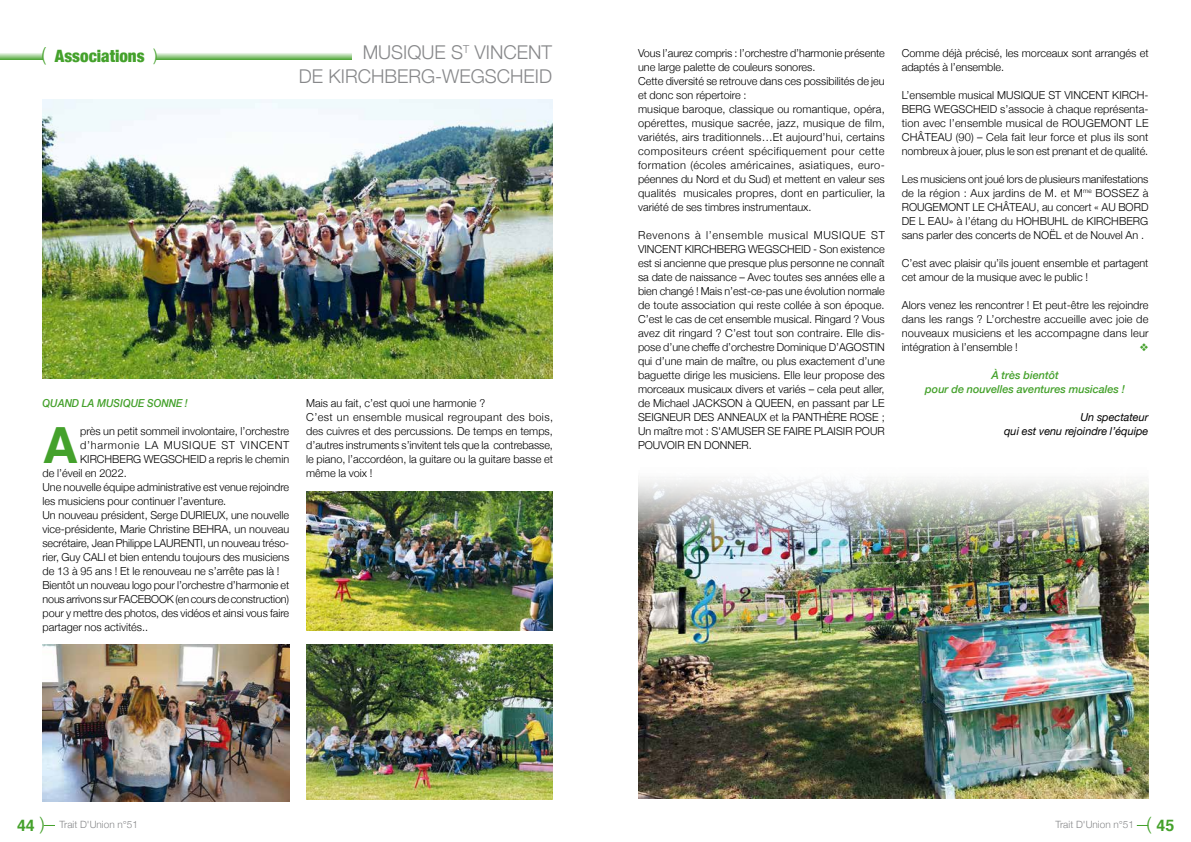
<style>
.page{position:relative;width:1191px;height:842px;background:#fff}
.page>*{position:absolute;margin:0;border:0;box-sizing:border-box;transform-origin:0 0}
.t1{font:700 49.9px "Helvetica";color:#44a12b}
.t2{font:300 19px/24px "Helvetica Neue";color:#87888a;text-align:right}
.t3{font:900 condensed 17px "Helvetica Neue";color:#44a12b}
.t4{font:300 11px/14px "Helvetica Neue";color:#000}
.t5{font:italic 500 11px/14px "Helvetica Neue";color:#44a12b;text-align:center}
.t6{font:italic 11px/14px "Helvetica Neue";color:#000;text-align:right}
.t7{font:300 11px "Helvetica Neue";letter-spacing:.06em;color:#000}
.t8{font:italic 500 11px "Helvetica Neue";color:#44a12b;scale:.92 1}
.t9{font:300 10px "Helvetica Neue";color:#87888a}
.s1{font-weight:300;font-stretch:normal;font-size:19px}
.s2{font-weight:300;font-stretch:normal}
.s3{font-family:"Helvetica";font-weight:700;font-size:16px;color:#44a12b}
.s4{font-family:"Helvetica";font-size:18px;color:#44a12b}
</style>
<div class="page">
<img style="left:43px;top:645px;width:246px;height:156px">
<svg style="left:0;top:53px;width:43px;height:7px"></svg>
<svg style="left:156px;top:53px;width:195px;height:7px"></svg>
<svg style="left:1136px;top:825px;width:12px;height:1px"></svg>
<img style="left:638px;top:478px;width:510px;height:320px">
<img style="left:306px;top:645px;width:247px;height:154px">
<img style="left:306px;top:492px;width:247px;height:138px">
<img style="left:43px;top:99px;width:510px;height:279px">
<h3 class="t3" style="left:42px;top:42px;width:118px"><span class="s1">(</span> Associations <span class="s2">)</span></h3>
<h2 class="t2" style="left:299px;top:39px;width:255px">MUSIQUE S<sup>T</sup> VINCENT<br>DE KIRCHBERG-WEGSCHEID</h2>
<p class="t8" style="left:43px;top:393px;width:159px">QUAND LA MUSIQUE SONNE !</p>
<h1 class="t1" style="left:43px;top:405px;width:37px">A</h1>
<p class="t4" style="left:80px;top:423px;width:210px">près un petit sommeil involontaire, l’orchestre</p>
<p class="t7" style="left:80px;top:436px;width:210px">d’harmonie LA MUSIQUE ST VINCENT</p>
<p class="t4" style="left:80px;top:451px;width:210px">KIRCHBERG WEGSCHEID a repris le chemin</p>
<p class="t4" style="left:43px;top:465px;width:86px">de l’éveil en 2022.</p>
<p class="t4" style="left:43px;top:479px;width:248px">Une nouvelle équipe administrative est venue rejoindre</p>
<p class="t4" style="left:43px;top:493px;width:185px">les musiciens pour continuer l’aventure.</p>
<p class="t4" style="left:43px;top:507px;width:248px">Un nouveau président, Serge DURIEUX, une nouvelle</p>
<p class="t4" style="left:43px;top:521px;width:248px">vice-présidente, Marie Christine BEHRA, un nouveau</p>
<p class="t4" style="left:43px;top:535px;width:248px">secrétaire, Jean Philippe LAURENTI, un nouveau tréso-</p>
<p class="t4" style="left:43px;top:549px;width:248px">rier, Guy CALI et bien entendu toujours des musiciens</p>
<p class="t4" style="left:43px;top:563px;width:238px">de 13 à 95 ans ! Et le renouveau ne s’arrête pas là !</p>
<p class="t4" style="left:43px;top:577px;width:248px">Bientôt un nouveau logo pour l’orchestre d’harmonie et</p>
<p class="t4" style="left:43px;top:591px;width:248px">nous arrivons sur FACEBOOK (en cours de construction)</p>
<p class="t4" style="left:43px;top:605px;width:248px">pour y mettre des photos, des vidéos et ainsi vous faire</p>
<p class="t4" style="left:43px;top:619px;width:107px">partager nos activités..</p>
<p class="t4" style="left:306px;top:395px;width:248px">Mais au fait, c’est quoi une harmonie ?<br>C’est un ensemble musical regroupant des bois, des cuivres et des percussions. De temps en temps, d’autres instruments s’invitent tels que la contrebasse, le piano, l’accordéon, la guitare ou la guitare basse et même la voix !</p>
<p class="t4" style="left:638px;top:45px;width:248px">Vous l’aurez compris : l’orchestre d’harmonie présente une large palette de couleurs sonores.<br>Cette diversité se retrouve dans ces possibilités de jeu et donc son répertoire :<br>musique baroque, classique ou romantique, opéra, opérettes, musique sacrée, jazz, musique de film, variétés, airs traditionnels…Et aujourd’hui, certains compositeurs créent spécifiquement pour cette formation (écoles américaines, asiatiques, euro&shy;péennes du Nord et du Sud) et mettent en valeur ses qualités musicales propres, dont en particulier, la variété de ses timbres instrumentaux.</p>
<p class="t4" style="left:638px;top:227px;width:248px;text-align:justify">Revenons à l’ensemble musical MUSIQUE ST VINCENT KIRCHBERG WEGSCHEID - Son existence est si ancienne que presque plus personne ne connaît sa date de naissance – Avec toutes ses années elle a bien changé ! Mais n’est-ce-pas une évolution normale de toute association qui reste collée à son époque.<br>C’est le cas de cet ensemble musical. Ringard ? Vous avez dit ringard ? C’est tout son contraire. Elle dis&shy;pose d’une cheffe d’orchestre Dominique D’AGOSTIN qui d’une main de maître, ou plus exactement d’une baguette dirige les musiciens. Elle leur propose des morceaux musicaux divers et variés – cela peut aller, de Michael JACKSON à QUEEN, en passant par LE SEIGNEUR DES ANNEAUX et la PANTHÈRE ROSE ; Un maître mot : S'AMUSER SE FAIRE PLAISIR POUR POUVOIR EN DONNER.</p>
<p class="t4" style="left:901px;top:45px;width:248px">Comme déjà précisé, les morceaux sont arrangés et adaptés à l’ensemble.</p>
<p class="t4" style="left:901px;top:87px;width:248px;text-align:justify">L’ensemble musical MUSIQUE ST VINCENT KIRCH-BERG WEGSCHEID s’associe à chaque représenta&shy;tion avec l’ensemble musical de ROUGEMONT LE CHÂTEAU (90) – Cela fait leur force et plus ils sont nombreux à jouer, plus le son est prenant et de qualité.</p>
<p class="t4" style="left:901px;top:171px;width:248px;text-align:justify">Les musiciens ont joué lors de plusieurs manifestations de la région : Aux jardins de M. et M<sup>me</sup> BOSSEZ à ROUGEMONT LE CHÂTEAU, au concert « AU BORD DE L EAU» à l’étang du HOHBUHL de KIRCHBERG sans parler des concerts de NOËL et de Nouvel An .</p>
<p class="t4" style="left:901px;top:255px;width:248px">C’est avec plaisir qu’ils jouent ensemble et partagent cet amour de la musique avec le public !</p>
<p class="t4" style="left:901px;top:297px;width:248px;text-align:justify">Alors venez les rencontrer ! Et peut-être les rejoindre dans les rangs ? L’orchestre accueille avec joie de nouveaux musiciens et les accompagne dans leur intégration à l’ensemble !</p>
<p class="t5" style="left:925px;top:367px;width:201px">À très bientôt<br>pour de nouvelles aventures musicales !</p>
<p class="t6" style="left:1004px;top:410px;width:146px">Un spectateur<br>qui est venu rejoindre l’équipe</p>
<p class="t9" style="left:17px;top:816px;width:122px"><span class="s3">44</span> <span class="s4">)</span> Trait D'Union n°51</p>
<p class="t9" style="left:1055px;top:816px;width:120px">Trait D'Union n°51 <span class="s4">(</span> <span class="s3">45</span></p>
</div>
